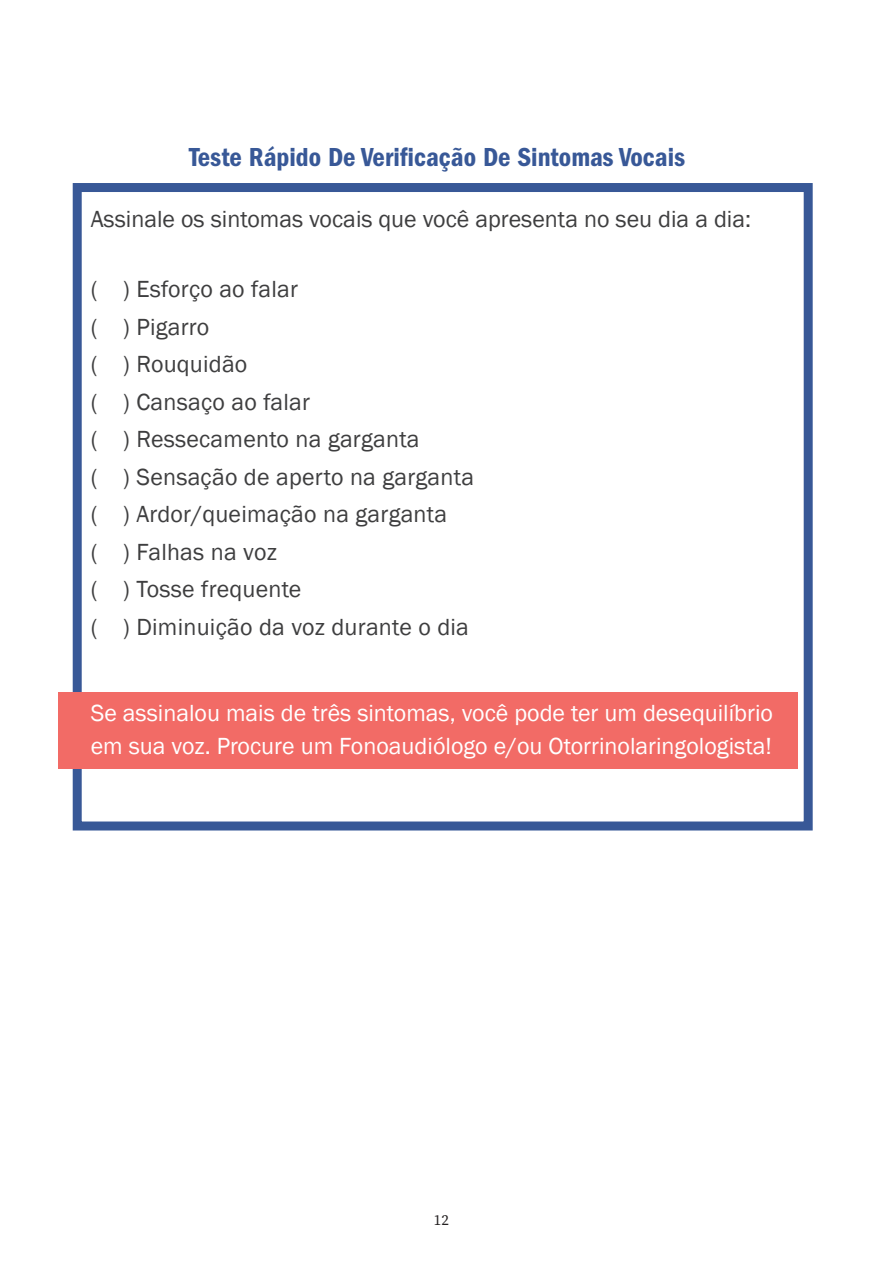
<style>
.page{position:relative;width:893px;height:1263px;background:#fff}
.page>*{position:absolute;margin:0;border:0;box-sizing:border-box;transform-origin:0 0}
.t1{font:27px "Franklin Gothic LT Pro Cn Dm";color:#385897}
.t2{font:24px/37.5px "Franklin Gothic";letter-spacing:.01em;color:#3e3e3f}
.t3{font:24px/32.4px "Franklin Gothic";color:#fff}
.t4{font:15px "Source Serif Pro";color:#231f20}
</style>
<div class="page">
<div style="left:73px;top:183px;width:740px;height:647px;border:9px solid #385897"></div>
<div style="left:58px;top:692px;width:740px;height:77px;background:#f26b66"></div>
<p class="t1" style="left:189px;top:142px;width:498px">Teste Rápido De Verificação De Sintomas Vocais</p>
<p class="t2" style="left:91px;top:201px;width:662px">Assinale os sintomas vocais que você apresenta no seu dia a dia:</p>
<p class="t2" style="left:91px;top:271px;width:385px">( ) Esforço ao falar<br>( ) Pigarro<br>( ) Rouquidão<br>( ) Cansaço ao falar<br>( ) Ressecamento na garganta<br>( ) Sensação de aperto na garganta ( ) Ardor/queimação na garganta<br>( ) Falhas na voz<br>( ) Tosse frequente<br>( ) Diminuição da voz durante o dia</p>
<p class="t3" style="left:91px;top:697px;width:684px">Se assinalou mais de três sintomas, você pode ter um desequilíbrio em sua voz. Procure um Fonoaudiólogo e/ou Otorrinolaringologista!</p>
<p class="t4" style="left:434px;top:1209px;width:16px">12</p>
</div>
